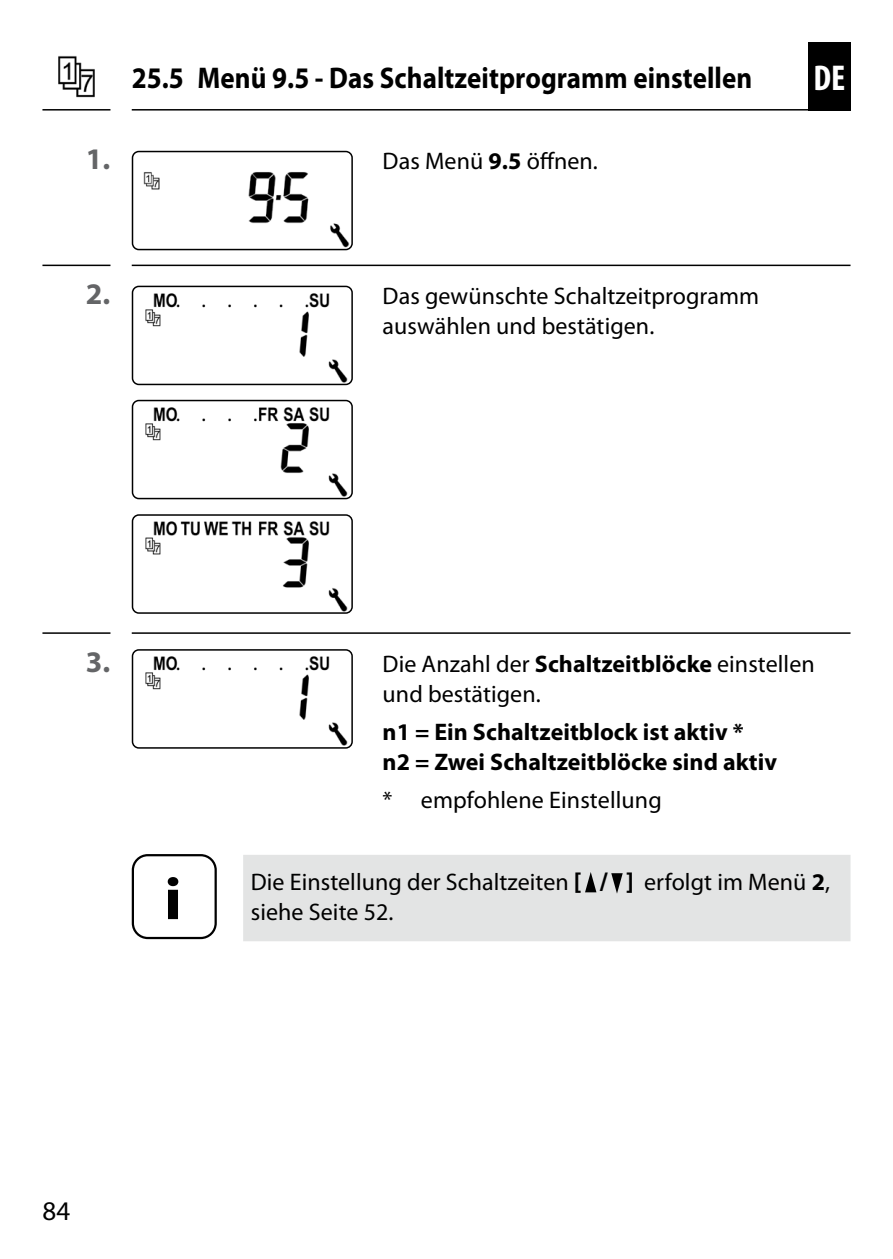
<style>
.page{position:relative;width:893px;height:1259px;background:#fff}
.page>*{position:absolute;margin:0;border:0;box-sizing:border-box;transform-origin:0 0}
.INFO-Icon{font:700 60px "Myriad Pro";color:#000;scale:1.1 1}
.t1{font:700 condensed 36px "Myriad Pro";color:#fff}
.Kapitel_ab_1_2_-_DE{font:700 30px "Myriad Pro";letter-spacing:.005em;color:#000;scale:.9 1}
.t2{font:700 30px "Myriad Pro";color:#646567}
.t3{font:27px "Myriad Pro";color:#000}
.Nützliche_Infos_2Zei{font:24px/29.4px "Myriad Pro";letter-spacing:.005em;color:#000}
.Handlungsschritte{font:700 24px "Myriad Pro";letter-spacing:.005em;color:#000}
.Fließtext_-_DE{font:700 24px "Myriad Pro";letter-spacing:.005em;color:#000}
.Fußnote_-_DE{font:24px "Myriad Pro";letter-spacing:.005em;color:#000}
.s1{font-weight:700}
.s2{font-weight:700;font-size:25.5px}
</style>
<div class="page">
<hr style="left:132px;top:109px;width:719px;height:2px;background:#000">
<hr style="left:42px;top:109px;width:68px;height:2px;background:#000">
<div style="left:808px;top:42px;width:42px;height:69px;background:#000"></div>
<svg style="left:42px;top:265px;width:808px;height:1px"></svg>
<svg style="left:42px;top:632px;width:808px;height:2px;background:#444"></svg>
<img style="left:135px;top:151px;width:215px;height:96px">
<div style="left:132px;top:151px;width:221px;height:99px;border:2px solid #000;border-radius:6px"></div>
<img style="left:132px;top:286px;width:218px;height:96px">
<div style="left:132px;top:286px;width:221px;height:99px;border:2px solid #000;border-radius:6px"></div>
<img style="left:132px;top:400px;width:218px;height:96px">
<div style="left:132px;top:400px;width:221px;height:99px;border:2px solid #000;border-radius:6px"></div>
<img style="left:132px;top:517px;width:218px;height:94px">
<div style="left:132px;top:514px;width:221px;height:100px;border:2px solid #000;border-radius:6px"></div>
<img style="left:132px;top:652px;width:218px;height:96px">
<div style="left:132px;top:649px;width:221px;height:99px;border:2px solid #000;border-radius:6px"></div>
<img style="left:58px;top:56px;width:37px;height:42px">
<div style="left:243px;top:855px;width:607px;height:86px;background:#e3e4e4"></div>
<div style="left:132px;top:854px;width:85px;height:85px;border:2px solid #000;border-radius:15px"></div>
<svg style="left:585px;top:872px;width:11px;height:20px"></svg>
<svg style="left:611px;top:873px;width:12px;height:20px"></svg>
<p class="Kapitel_ab_1_2_-_DE" style="left:132px;top:61px;width:691px">25.5 Menü 9.5 - Das Schaltzeitprogramm einstellen</p>
<p class="t2" style="left:86px;top:143px;width:26px">1.</p>
<p class="Nützliche_Infos_2Zei" style="left:383px;top:147px;width:217px">Das Menü <span class="s1">9.5</span> öffnen.</p>
<p class="t2" style="left:86px;top:277px;width:26px">2.</p>
<p class="Nützliche_Infos_2Zei" style="left:383px;top:282px;width:378px">Das gewünschte Schaltzeitprogramm auswählen und bestätigen.</p>
<h2 class="t1" style="left:813px;top:58px;width:33px">DE</h2>
<p class="t2" style="left:86px;top:645px;width:26px">3.</p>
<p class="Nützliche_Infos_2Zei" style="left:383px;top:650px;width:434px">Die Anzahl der <span class="s1">Schaltzeitblöcke</span> einstellen und bestätigen.</p>
<p class="Fließtext_-_DE" style="left:383px;top:719px;width:363px">n1 = Ein Schaltzeitblock ist aktiv *</p>
<p class="Handlungsschritte" style="left:383px;top:748px;width:396px">n2 = Zwei Schaltzeitblöcke sind aktiv</p>
<p class="Fußnote_-_DE" style="left:383px;top:786px;width:281px">* empfohlene Einstellung</p>
<p class="INFO-Icon" style="left:164px;top:865px;width:18px">i</p>
<p class="Nützliche_Infos_2Zei" style="left:251px;top:868px;width:581px">Die Einstellung der Schaltzeiten <span class="s2">[ / ]</span> erfolgt im Menü <span class="s1">2</span>, siehe Seite 52.</p>
<p class="t3" style="left:43px;top:1196px;width:29px">84</p>
</div>
